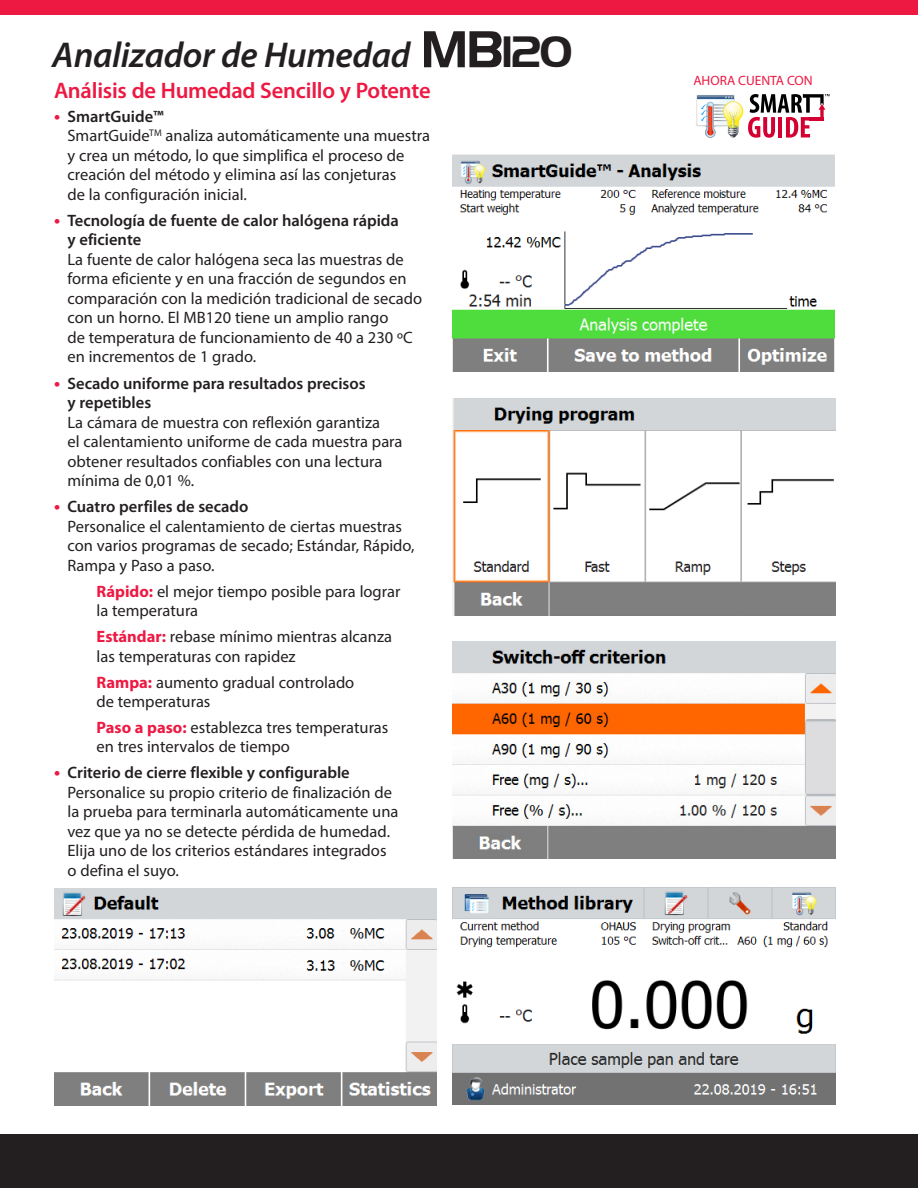
<style>
.page{position:relative;width:918px;height:1188px;background:#fff}
.page>*{position:absolute;margin:0;border:0;box-sizing:border-box;transform-origin:0 0}
.Back_Product_Name{font:italic 600 36px "Myriad Pro";letter-spacing:-.01em;color:#231f20}
.Interior_Paragraph_H{font:600 22.5px "Myriad Pro";letter-spacing:-.01em;color:#ed1943}
.t1{font:16.5px/19.5px "Myriad Pro";color:#231f20}
.t2{font:13.5px "Myriad Pro";color:#ed1943}
.s1{font-family:"Handel Got D";font-weight:700;font-style:normal;font-size:54px}
.s2{font-family:"Handel Got D";font-weight:700;font-style:normal;font-size:45.9px}
.s3{font-weight:700;font-size:18px;color:#ed1943}
.s4{font-weight:600}
.s5{font-weight:700;color:#ed1943}
</style>
<div class="page">
<div style="left:0;top:0;width:918px;height:15px;background:#ed1943"></div>
<div style="left:0;top:1134px;width:918px;height:54px;background:#231f20"></div>
<img style="left:453px;top:398px;width:383px;height:217px">
<img style="left:453px;top:641px;width:383px;height:217px">
<img style="left:453px;top:888px;width:383px;height:216px">
<img style="left:453px;top:155px;width:382px;height:217px">
<img style="left:54px;top:888px;width:383px;height:217px">
<svg style="left:748px;top:94px;width:82px;height:44px"></svg>
<img style="left:696px;top:95px;width:48px;height:43px">
<p class="Back_Product_Name" style="left:52px;top:32px;width:522px">Analizador de Humedad <span class="s1">MB</span><span class="s2">120</span></p>
<p class="Interior_Paragraph_H" style="left:54px;top:76px;width:378px">Análisis de Humedad Sencillo y Potente</p>
<p class="t1" style="left:68px;top:106px;width:364px;text-indent:-14px"><span class="s3">•</span> <span class="s4">SmartGuide™<br></span>SmartGuide<sup>TM</sup> analiza automáticamente una muestra y crea un método, lo que simplifica el proceso de creación del método y elimina así las conjeturas<br>de la configuración inicial.</p>
<p class="t1" style="left:68px;top:210px;width:356px;text-indent:-14px"><span class="s3">•</span> <span class="s4">Tecnología de fuente de calor halógena rápida<br>y eficiente<br></span>La fuente de calor halógena seca las muestras de forma eficiente y en una fracción de segundos en comparación con la medición tradicional de secado con un horno. El MB120 tiene un amplio rango<br>de temperatura de funcionamiento de 40 a 230 ºC en incrementos de 1 grado.</p>
<p class="t1" style="left:68px;top:373px;width:337px;text-indent:-14px"><span class="s3">•</span> <span class="s4">Secado uniforme para resultados precisos<br>y repetibles<br></span>La cámara de muestra con reflexión garantiza<br>el calentamiento uniforme de cada muestra para obtener resultados confiables con una lectura mínima de 0,01 %.</p>
<p class="t1" style="left:68px;top:497px;width:349px;text-indent:-14px"><span class="s3">•</span> <span class="s4">Cuatro perfiles de secado<br></span>Personalice el calentamiento de ciertas muestras con varios programas de secado; Estándar, Rápido, Rampa y Paso a paso.</p>
<p class="t1" style="left:97px;top:581px;width:305px"><span class="s5">Rápido:</span> el mejor tiempo posible para lograr la temperatura</p>
<p class="t1" style="left:97px;top:627px;width:297px"><span class="s5">Estándar:</span> rebase mínimo mientras alcanza las temperaturas con rapidez</p>
<p class="t1" style="left:97px;top:672px;width:259px"><span class="s5">Rampa:</span> aumento gradual controlado de temperaturas</p>
<p class="t1" style="left:97px;top:717px;width:293px"><span class="s5">Paso a paso:</span> establezca tres temperaturas en tres intervalos de tiempo</p>
<p class="t1" style="left:68px;top:763px;width:333px;text-indent:-14px"><span class="s3">•</span> <span class="s4">Criterio de cierre flexible y configurable </span>Personalice su propio criterio de finalización de la prueba para terminarla automáticamente una vez que ya no se detecte pérdida de humedad.<br>Elija uno de los criterios estándares integrados o defina el suyo.</p>
<p class="t2" style="left:693px;top:72px;width:121px">AHORA CUENTA CON</p>
</div>
